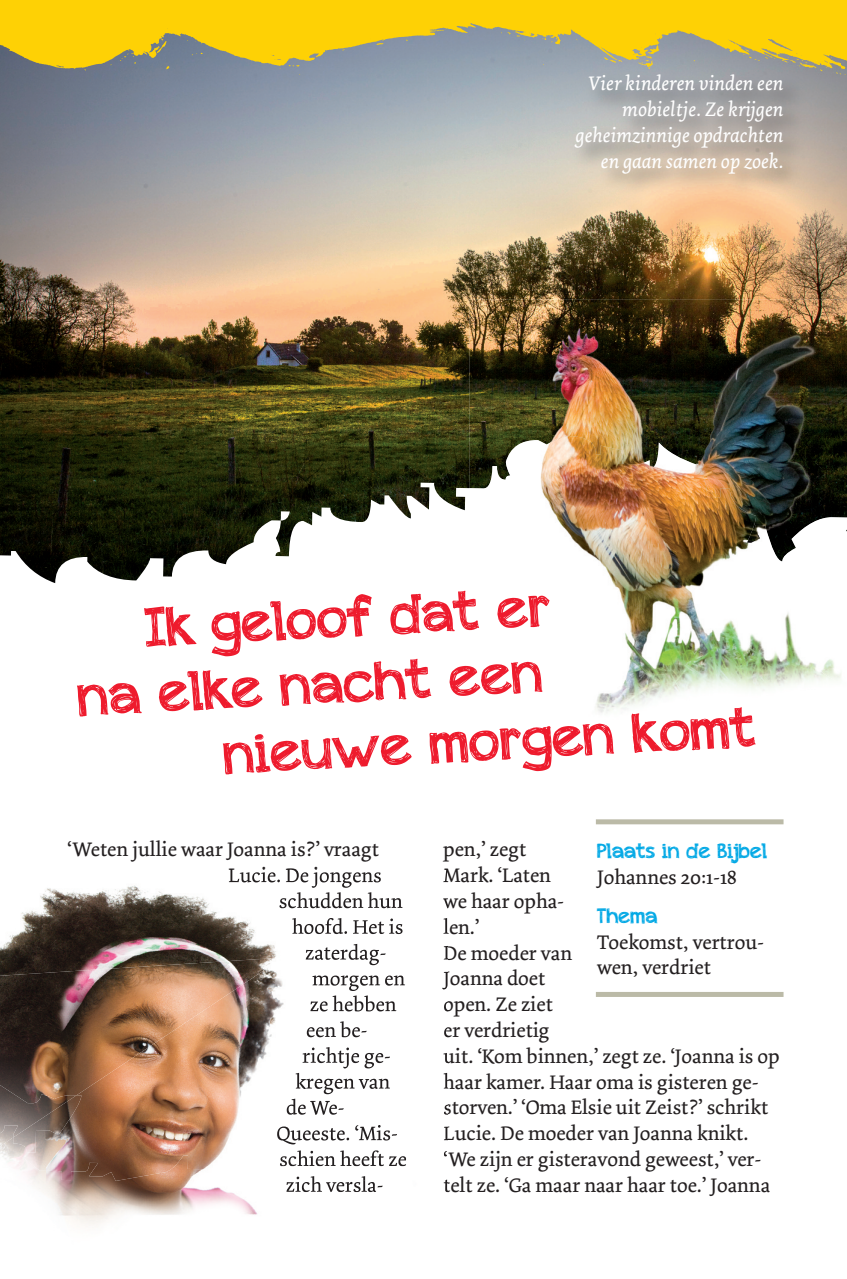
<style>
.page{position:relative;width:847px;height:1279px;background:#fff}
.page>*{position:absolute;margin:0;border:0;box-sizing:border-box;transform-origin:0 0}
.t1{font:54.5px "appleberry";color:#ee1b2d}
.t2{font:20.5px/25.8px "Dolly";color:#231f20}
.t3{font:italic 20.5px/25.8px "Dolly";color:#fff;text-align:right}
.t4{font:20.5px "appleberry";color:#00a8e5}
</style>
<div class="page">
<img style="left:0;top:74px;width:847px;height:362px">
<svg style="left:0;top:436px;width:784px;height:561px"></svg>
<img style="left:0;top:0;width:847px;height:74px">
<img style="left:528px;top:60px;width:312px;height:175px">
<img style="left:33px;top:1183px;width:415px;height:43px">
<img style="left:0;top:869px;width:448px;height:314px">
<img style="left:229px;top:869px;width:79px;height:13px">
<img style="left:279px;top:892px;width:60px;height:16px">
<img style="left:292px;top:917px;width:76px;height:16px">
<img style="left:306px;top:943px;width:62px;height:16px">
<img style="left:312px;top:975px;width:56px;height:15px">
<img style="left:310px;top:995px;width:64px;height:16px">
<img style="left:307px;top:1021px;width:60px;height:16px">
<img style="left:302px;top:1046px;width:57px;height:22px">
<img style="left:295px;top:1072px;width:60px;height:22px">
<img style="left:287px;top:1098px;width:57px;height:16px">
<img style="left:277px;top:1126px;width:51px;height:18px">
<img style="left:292px;top:1149px;width:44px;height:17px">
<svg style="left:280px;top:1155px;width:15px;height:11px"></svg>
<img style="left:286px;top:1175px;width:74px;height:16px">
<svg style="left:443px;top:869px;width:5px;height:13px"></svg>
<svg style="left:443px;top:897px;width:5px;height:11px"></svg>
<img style="left:443px;top:917px;width:5px;height:16px">
<img style="left:444px;top:945px;width:4px;height:14px">
<img style="left:442px;top:971px;width:6px;height:18px">
<svg style="left:444px;top:1000px;width:4px;height:12px"></svg>
<svg style="left:444px;top:1026px;width:4px;height:11px"></svg>
<svg style="left:443px;top:1052px;width:5px;height:11px"></svg>
<img style="left:443px;top:1072px;width:5px;height:16px">
<svg style="left:444px;top:1104px;width:4px;height:10px"></svg>
<img style="left:444px;top:1125px;width:4px;height:15px">
<svg style="left:444px;top:1150px;width:3px;height:6px"></svg>
<svg style="left:443px;top:1179px;width:5px;height:12px"></svg>
<div style="left:572px;top:827px;width:211px;height:217px;background:#fff"></div>
<div style="left:596px;top:819px;width:187px;height:5px;background:#bbbaa7"></div>
<div style="left:596px;top:991px;width:187px;height:5px;background:#bbbaa7"></div>
<img style="left:0;top:1103px;width:77px;height:34px">
<img style="left:0;top:1125px;width:18px;height:23px">
<img style="left:0;top:957px;width:283px;height:146px">
<img style="left:469px;top:299px;width:378px;height:137px">
<img style="left:469px;top:436px;width:378px;height:368px">
<p class="t3" style="left:575px;top:71px;width:209px">Vier kinderen vinden een mobieltje. Ze krijgen geheimzinnige opdrachten en gaan samen op zoek.</p>
<h1 class="t1" style="left:144px;top:589px;width:408px;rotate:-3deg">Ik geloof dat er</h1>
<h1 class="t1" style="left:76px;top:658px;width:467px;rotate:-3deg">na elke nacht een</h1>
<h1 class="t1" style="left:222px;top:716px;width:534px;rotate:-3deg">nieuwe morgen komt</h1>
<p class="t2" style="left:68px;top:837px;width:313px">‘Weten jullie waar Joanna is?’ vraagt</p>
<p class="t2" style="left:443px;top:837px;width:338px">pen,’ zegt<br>Mark. ‘Laten<br>we haar opha-<br>len.’<br>De moeder van<br>Joanna doet<br>open. Ze ziet<br>er verdrietig<br>uit. ‘Kom binnen,’ zegt ze. ‘Joanna is op haar kamer. Haar oma is gisteren ge&shy;storven.’ ‘Oma Elsie uit Zeist?’ schrikt<br>Lucie. De moeder van Joanna knikt. ‘We zijn er gisteravond geweest,’ ver&shy;telt ze. ‘Ga maar naar haar toe.’ Joanna</p>
<p class="t4" style="left:597px;top:836px;width:171px">Plaats in de Bijbel</p>
<p class="t2" style="left:597px;top:864px;width:141px">Johannes 20:1-18</p>
<p class="t4" style="left:597px;top:900px;width:62px">Thema</p>
<p class="t2" style="left:597px;top:929px;width:168px">Toekomst, vertrou&shy;wen, verdriet</p>
</div>
